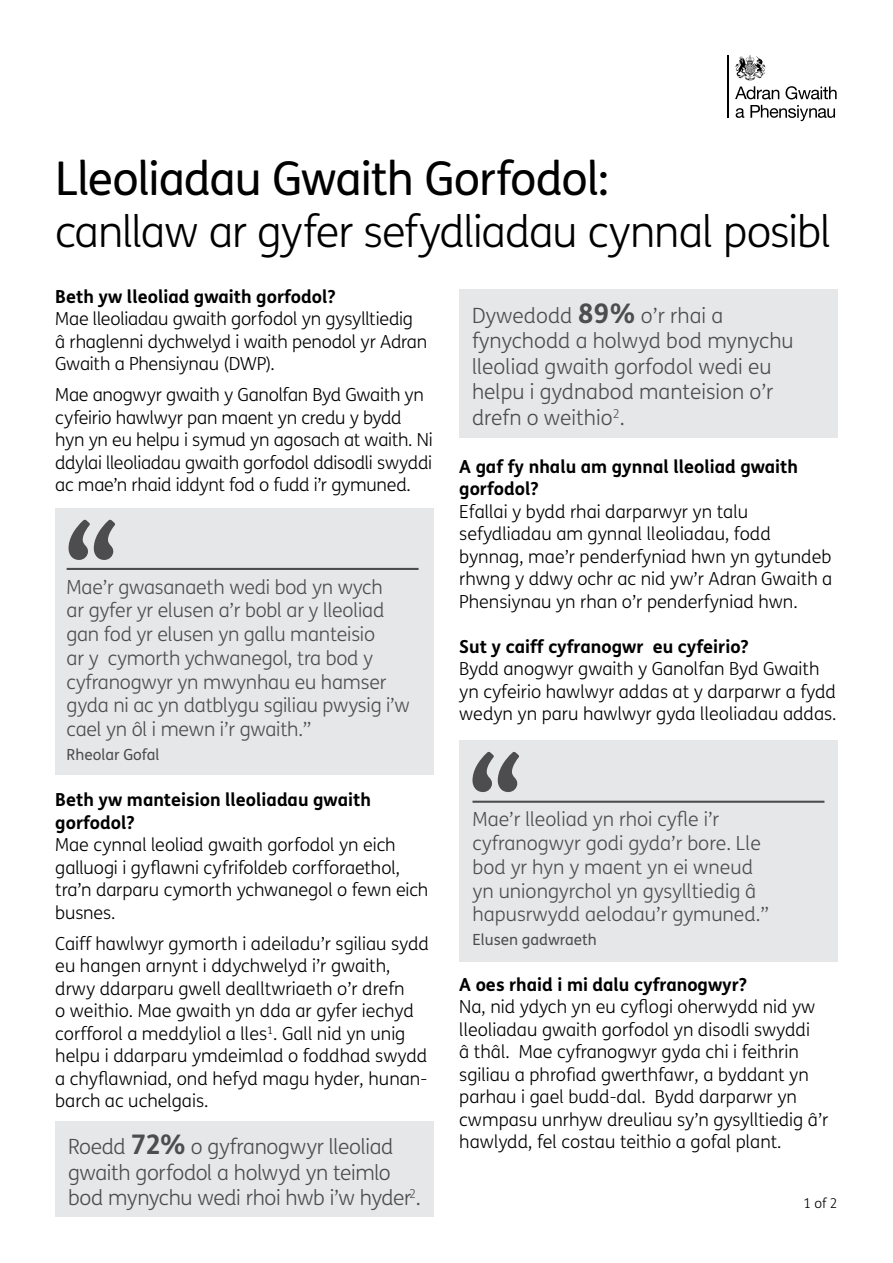
<style>
.page{position:relative;width:893px;height:1263px;background:#fff}
.page>*{position:absolute;margin:0;border:0;box-sizing:border-box;transform-origin:0 0}
.t1{font:46.5px "FS Me";letter-spacing:-.025em;color:#000}
.t2{font:300 43.5px "FS Me";letter-spacing:-.025em;color:#000}
.t3{font:300 21px/25.5px "FS Me";letter-spacing:-.005em;color:#4d4d4f}
.t4{font:300 19.5px/23.7px "FS Me";letter-spacing:-.01em;color:#4d4d4f}
.t5{font:300 18px/22.5px "FS Me";color:#000}
.t6{font:700 18px/22.5px "FS Me";color:#000}
.t7{font:15.3px "FS Me";color:#4d4d4f}
.t8{font:300 13.5px "FS Me";color:#000}
.s1{font-weight:700;font-size:27px}
</style>
<div class="page">
<div style="left:55px;top:508px;width:379px;height:267px;background:#e6e7e8"></div>
<hr style="left:67px;top:568px;width:352px;height:2px;background:#4d4d4f">
<svg style="left:69px;top:519px;width:46px;height:41px"></svg>
<div style="left:459px;top:740px;width:379px;height:221px;background:#e6e7e8"></div>
<hr style="left:472px;top:801px;width:352px;height:2px;background:#4d4d4f">
<svg style="left:472px;top:752px;width:47px;height:40px"></svg>
<div style="left:459px;top:289px;width:379px;height:149px;background:#e6e7e8"></div>
<div style="left:55px;top:1121px;width:379px;height:96px;background:#e6e7e8"></div>
<hr style="left:728px;top:55px;width:1px;height:63px;background:#000">
<svg style="left:736px;top:108px;width:8px;height:10px"></svg>
<svg style="left:785px;top:86px;width:52px;height:13px"></svg>
<svg style="left:735px;top:86px;width:44px;height:13px"></svg>
<svg style="left:750px;top:105px;width:85px;height:16px"></svg>
<svg style="left:735px;top:55px;width:31px;height:25px"></svg>
<p class="t1" style="left:55px;top:147px;width:555px">Lleoliadau Gwaith Gorfodol:</p>
<p class="t2" style="left:55px;top:202px;width:777px">canllaw ar gyfer sefydliadau cynnal posibl</p>
<p class="t6" style="left:55px;top:284px;width:282px">Beth yw lleoliad gwaith gorfodol?</p>
<p class="t5" style="left:55px;top:307px;width:373px">Mae lleoliadau gwaith gorfodol yn gysylltiedig â rhaglenni dychwelyd i waith penodol yr Adran<br>Gwaith a Phensiynau (DWP).</p>
<p class="t5" style="left:55px;top:383px;width:379px">Mae anogwyr gwaith y Ganolfan Byd Gwaith yn cyfeirio hawlwyr pan maent yn credu y bydd hyn yn eu helpu i symud yn agosach at waith. Ni ddylai lleoliadau gwaith gorfodol ddisodli swyddi ac mae’n rhaid iddynt fod o fudd i’r gymuned.</p>
<p class="t4" style="left:67px;top:574px;width:345px">Mae’r gwasanaeth wedi bod yn wych<br>ar gyfer yr elusen a’r bobl ar y lleoliad gan fod yr elusen yn gallu manteisio<br>ar y cymorth ychwanegol, tra bod y cyfranogwyr yn mwynhau eu hamser gyda ni ac yn datblygu sgiliau pwysig i’w cael yn ôl i mewn i’r gwaith.”</p>
<p class="t7" style="left:67px;top:744px;width:94px">Rheolar Gofal</p>
<p class="t6" style="left:55px;top:788px;width:317px">Beth yw manteision lleoliadau gwaith gorfodol?</p>
<p class="t5" style="left:55px;top:833px;width:375px">Mae cynnal leoliad gwaith gorfodol yn eich galluogi i gyflawni cyfrifoldeb corfforaethol, tra’n darparu cymorth ychwanegol o fewn eich busnes.</p>
<p class="t5" style="left:55px;top:932px;width:375px">Caiff hawlwyr gymorth i adeiladu’r sgiliau sydd eu hangen arnynt i ddychwelyd i’r gwaith, drwy ddarparu gwell dealltwriaeth o’r drefn<br>o weithio. Mae gwaith yn dda ar gyfer iechyd corfforol a meddyliol a lles<sup>1</sup>. Gall nid yn unig helpu i ddarparu ymdeimlad o foddhad swydd a chyflawniad, ond hefyd magu hyder, hunan&shy;barch ac uchelgais.</p>
<p class="t3" style="left:68px;top:1133px;width:354px">Roedd <span class="s1">72%</span> o gyfranogwyr lleoliad gwaith gorfodol a holwyd yn teimlo bod mynychu wedi rhoi hwb i’w hyder<sup>2</sup>.</p>
<p class="t3" style="left:472px;top:302px;width:323px">Dywedodd <span class="s1">89%</span> o’r rhai a fynychodd a holwyd bod mynychu lleoliad gwaith gorfodol wedi eu helpu i gydnabod manteision o’r drefn o weithio<sup>2</sup>.</p>
<p class="t6" style="left:459px;top:454px;width:340px">A gaf fy nhalu am gynnal lleoliad gwaith gorfodol?</p>
<p class="t5" style="left:459px;top:500px;width:375px">Efallai y bydd rhai darparwyr yn talu sefydliadau am gynnal lleoliadau, fodd bynnag, mae’r penderfyniad hwn yn gytundeb rhwng y ddwy ochr ac nid yw’r Adran Gwaith a Phensiynau yn rhan o’r penderfyniad hwn.</p>
<p class="t6" style="left:459px;top:634px;width:291px">Sut y caiff cyfranogwr eu cyfeirio?</p>
<p class="t5" style="left:459px;top:657px;width:379px">Bydd anogwyr gwaith y Ganolfan Byd Gwaith yn cyfeirio hawlwyr addas at y darparwr a fydd wedyn yn paru hawlwyr gyda lleoliadau addas.</p>
<p class="t4" style="left:472px;top:807px;width:298px">Mae’r lleoliad yn rhoi cyfle i’r cyfranogwyr godi gyda’r bore. Lle bod yr hyn y maent yn ei wneud yn uniongyrchol yn gysylltiedig â hapusrwydd aelodau’r gymuned.”</p>
<p class="t7" style="left:472px;top:929px;width:126px">Elusen gadwraeth</p>
<p class="t6" style="left:459px;top:972px;width:289px">A oes rhaid i mi dalu cyfranogwyr?</p>
<p class="t5" style="left:459px;top:995px;width:371px">Na, nid ydych yn eu cyflogi oherwydd nid yw lleoliadau gwaith gorfodol yn disodli swyddi<br>â thâl. Mae cyfranogwyr gyda chi i feithrin sgiliau a phrofiad gwerthfawr, a byddant yn parhau i gael budd-dal. Bydd darparwr yn cwmpasu unrhyw dreuliau sy’n gysylltiedig â’r hawlydd, fel costau teithio a gofal plant.</p>
<p class="t8" style="left:803px;top:1194px;width:36px">1 of 2</p>
</div>
